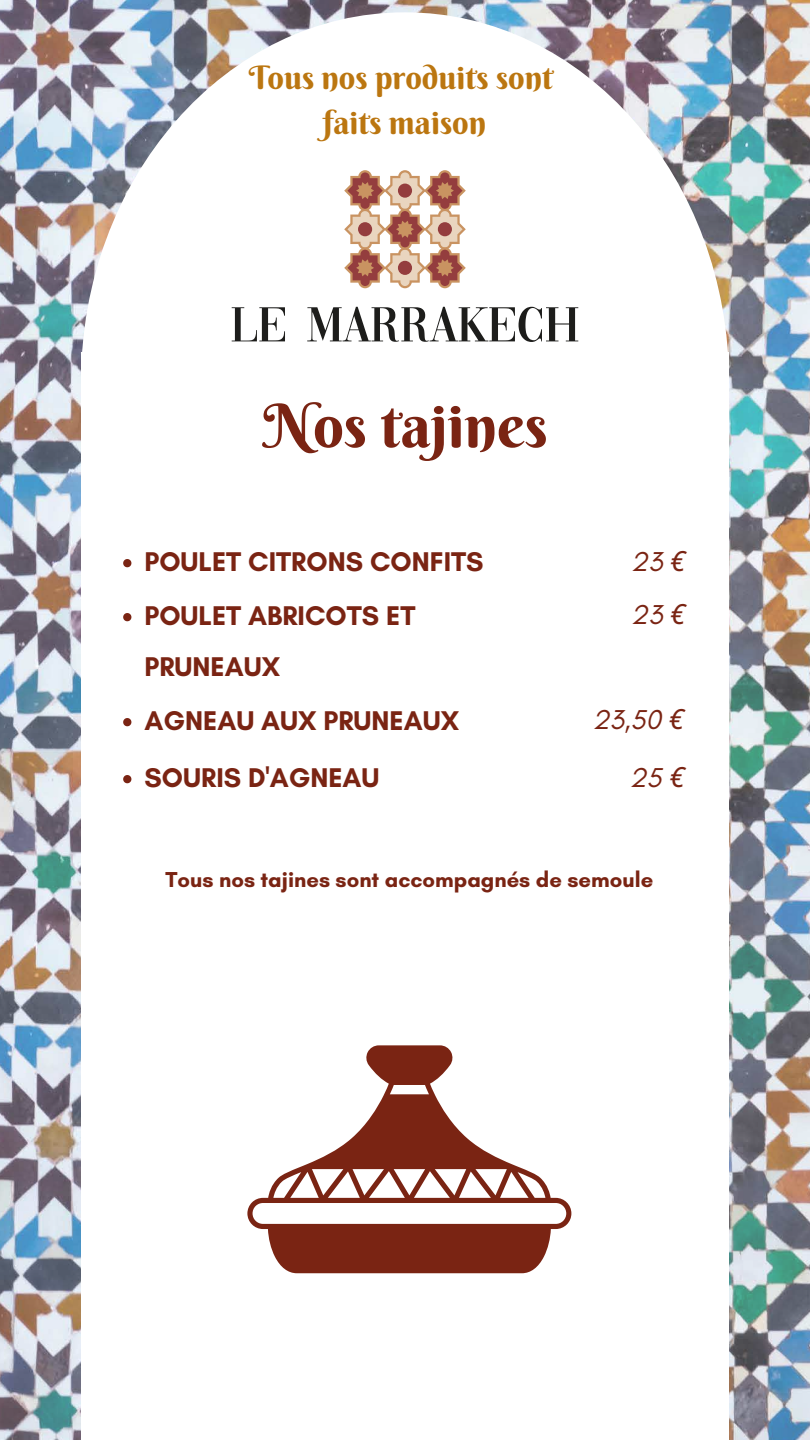
<style>
.page{position:relative;width:810px;height:1440px;background:#fff}
.page>*{position:absolute;margin:0;border:0;box-sizing:border-box;transform-origin:0 0}
.t1{font:60.3px "Berkshire Swash";color:#7a2413}
.t2{font:32.3px/45px "Berkshire Swash";color:#bb7610;text-align:center}
.t3{font:italic 27.8px/53.2px "Glacial Indifference";color:#7a2413}
.t4{font:700 27.6px/54px "Glacial Indifference";color:#7a2413}
.t5{font:700 22px "Glacial Indifference";color:#7a2413}
.s1{font-family:"Noto Sans"}
</style>
<div class="page">
<img style="left:0;top:0;width:810px;height:1440px">
<svg style="left:81px;top:12px;width:648px;height:341px"></svg>
<div style="left:81px;top:353px;width:648px;height:1087px;background:#fff"></div>
<svg style="left:247px;top:1045px;width:324px;height:228px"></svg>
<svg style="left:123px;top:559px;width:8px;height:8px"></svg>
<svg style="left:123px;top:613px;width:8px;height:8px"></svg>
<svg style="left:123px;top:718px;width:8px;height:8px"></svg>
<svg style="left:123px;top:775px;width:8px;height:8px"></svg>
<div style="left:212px;top:189px;width:386px;height:144px;background:#fff"></div>
<svg style="left:344px;top:170px;width:122px;height:118px"></svg>
<svg style="left:232px;top:307px;width:53px;height:34px"></svg>
<svg style="left:307px;top:307px;width:271px;height:35px"></svg>
<p class="t2" style="left:249px;top:55px;width:306px">Tous nos produits sont faits maison</p>
<h1 class="t1" style="left:264px;top:388px;width:285px">Nos tajines</h1>
<p class="t4" style="left:145px;top:534px;width:341px">POULET CITRONS CONFITS<br>POULET ABRICOTS ET</p>
<p class="t4" style="left:145px;top:639px;width:316px">PRUNEAUX<br>AGNEAU AUX PRUNEAUX</p>
<p class="t4" style="left:145px;top:750px;width:237px">SOURIS D'AGNEAU</p>
<p class="t3" style="left:631px;top:535px;width:56px">23 <span class="s1">€<br></span>23 <span class="s1">€</span></p>
<p class="t3" style="left:592px;top:691px;width:94px;line-height:57.9px;text-align:right">23,50 <span class="s1">€<br></span>25 <span class="s1">€</span></p>
<p class="t5" style="left:166px;top:865px;width:489px">Tous nos tajines sont accompagnés de semoule</p>
</div>
